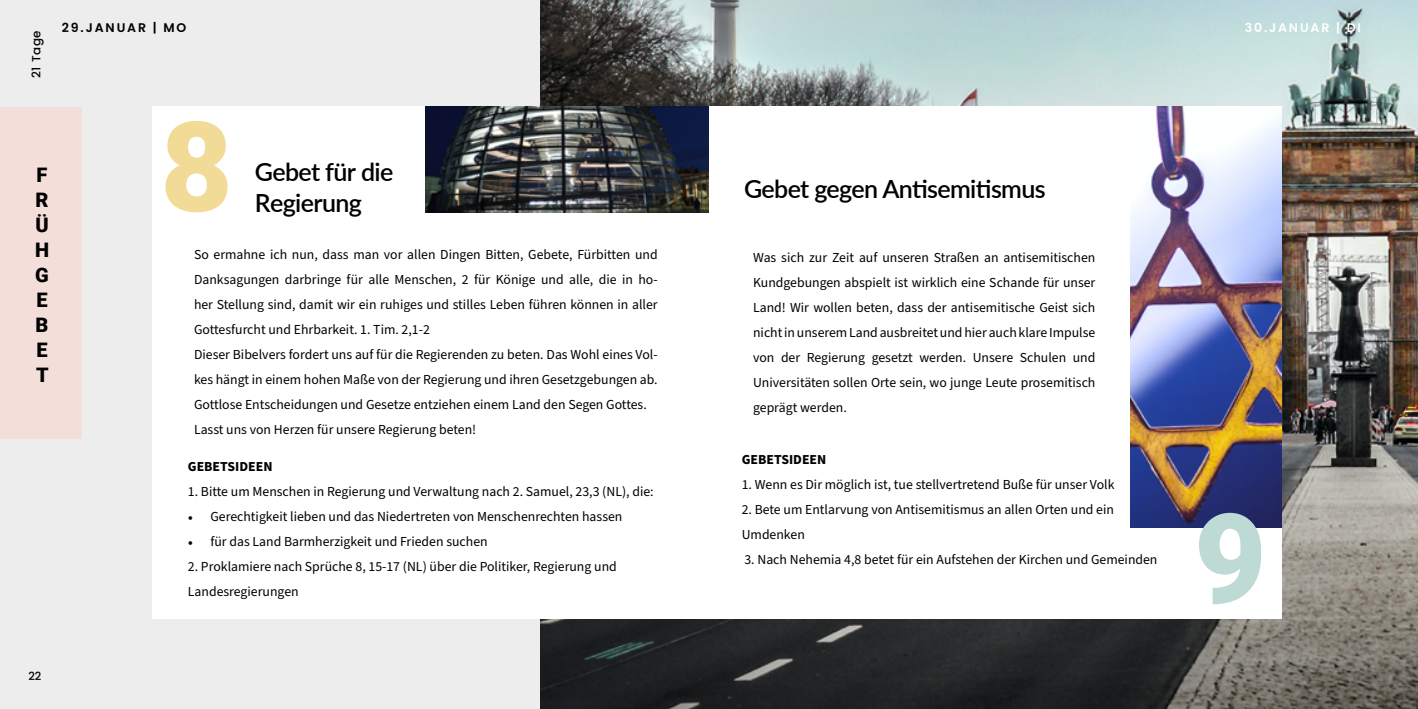
<style>
.page{position:relative;width:1418px;height:709px;background:#fff}
.page>*{position:absolute;margin:0;border:0;box-sizing:border-box;transform-origin:0 0}
.t1{font:900 125px "Roboto";color:#f1db97}
.t2{font:900 125px "Roboto";color:#bddad4}
.t3{font:600 25px/31.2px "Lato";letter-spacing:-.025em;color:#000}
.t4{font:900 20px/25px "Roboto";color:#000;text-align:justify}
.t5{font:13.75px/25px "Source Sans Pro";color:#000}
.t6{font:700 13.75px "Source Sans Pro";color:#000}
.t7{font:600 12.5px "Poppins";letter-spacing:.15em;color:#000}
.t8{font:600 12.5px "Poppins";letter-spacing:.15em;color:#fff}
.t9{font:12.5px "Poppins";color:#000}
.t10{font:500 11.88px "Poppins";letter-spacing:.05em;color:#000}
.t11{font:500 11.25px "Poppins";color:#000}
.s1{font-family:"Minion Pro"}
</style>
<div class="page">
<div style="left:0;top:0;width:708px;height:709px;background:#ededee"></div>
<img style="left:540px;top:0;width:877px;height:709px">
<div style="left:152px;top:106px;width:1129px;height:513px;background:#fff"></div>
<img style="left:1130px;top:106px;width:151px;height:421px">
<div style="left:0;top:107px;width:82px;height:331px;background:#f3ded9"></div>
<img style="left:426px;top:106px;width:283px;height:106px">
<p class="t10" style="left:30px;top:78px;width:49px;rotate:-90deg">21 Tage</p>
<p class="t7" style="left:62px;top:20px;width:126px">29.JANUAR | MO</p>
<p class="t8" style="left:1244px;top:20px;width:118px">30.JANUAR | DI</p>
<h3 class="t4" style="left:35px;top:161px;width:16px">F R Ü H G E B E T</h3>
<h1 class="t1" style="left:160px;top:79px;width:74px">8</h1>
<h2 class="t3" style="left:255px;top:155px;width:140px">Gebet für die<br>Regierung</h2>
<p class="t5" style="left:194px;top:243px;width:465px">So ermahne ich nun, dass man vor allen Dingen Bitten, Gebete, Fürbitten und Danksagungen darbringe für alle Menschen, 2 für Könige und alle, die in ho&shy;her Stellung sind, damit wir ein ruhiges und stilles Leben führen können in aller Gottesfurcht und Ehrbarkeit. 1. Tim. 2,1-2<br>Dieser Bibelvers fordert uns auf für die Regierenden zu beten. Das Wohl eines Vol&shy;kes hängt in einem hohen Maße von der Regierung und ihren Gesetzgebungen ab.<br>Gottlose Entscheidungen und Gesetze entziehen einem Land den Segen Gottes.<br>Lasst uns von Herzen für unsere Regierung beten!</p>
<p class="t6" style="left:188px;top:456px;width:86px">GEBETSIDEEN</p>
<p class="t5" style="left:188px;top:479px;width:467px">1. Bitte um Menschen in Regierung und Verwaltung nach 2. Samuel, 23,3 (NL), die:</p>
<p class="t5" style="left:188px;top:504px;width:436px"><span class="s1">•</span> Gerechtigkeit lieben und das Niedertreten von Menschenrechten hassen</p>
<p class="t5" style="left:188px;top:529px;width:301px"><span class="s1">•</span> für das Land Barmherzigkeit und Frieden suchen</p>
<p class="t5" style="left:188px;top:554px;width:430px">2. Proklamiere nach Sprüche 8, 15-17 (NL) über die Politiker, Regierung und<br>Landesregierungen</p>
<h2 class="t3" style="left:744px;top:172px;width:303px">Gebet gegen Antisemitismus</h2>
<p class="t5" style="left:753px;top:245px;width:344px;text-align:justify">Was sich zur Zeit auf unseren Straßen an antisemitischen Kundgebungen abspielt ist wirklich eine Schande für unser Land! Wir wollen beten, dass der antisemitische Geist sich nicht in unserem Land ausbreitet und hier auch klare Impulse von der Regierung gesetzt werden. Unsere Schulen und Universitäten sollen Orte sein, wo junge Leute prosemitisch geprägt werden.</p>
<p class="t7" style="left:847px;top:360px;width:42px">SIZES</p>
<p class="t9" style="left:847px;top:382px;width:77px">S M L XL</p>
<p class="t6" style="left:741px;top:450px;width:86px">GEBETSIDEEN</p>
<p class="t5" style="left:741px;top:472px;width:374px">1. Wenn es Dir möglich ist, tue stellvertretend Buße für unser Volk</p>
<p class="t5" style="left:741px;top:497px;width:374px">2. Bete um Entlarvung von Antisemitismus an allen Orten und ein<br>Umdenken</p>
<p class="t5" style="left:744px;top:547px;width:414px">3. Nach Nehemia 4,8 betet für ein Aufstehen der Kirchen und Gemeinden</p>
<h1 class="t2" style="left:1194px;top:471px;width:74px">9</h1>
<p class="t11" style="left:28px;top:669px;width:14px">22</p>
</div>
